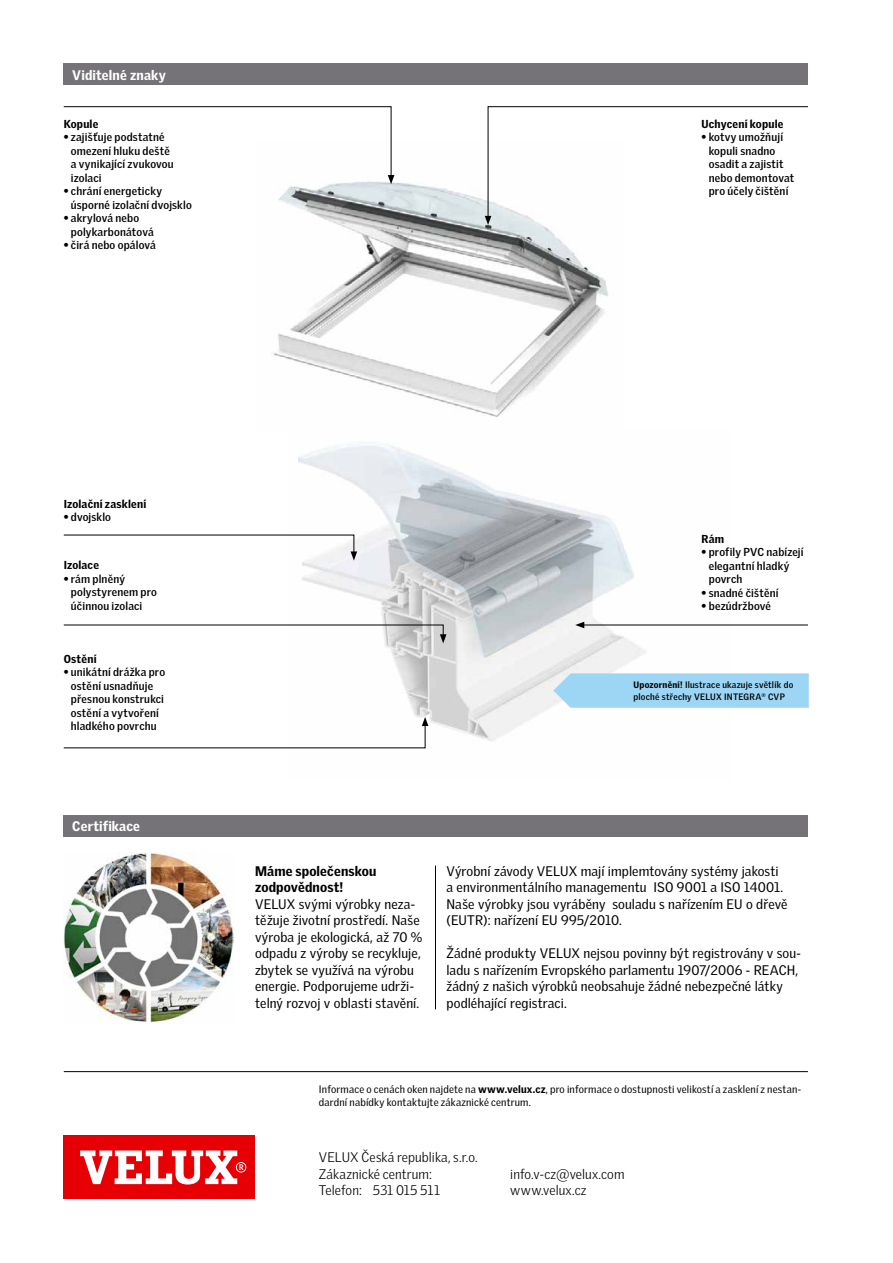
<style>
.page{position:relative;width:893px;height:1263px;background:#fff}
.page>*{position:absolute;margin:0;border:0;box-sizing:border-box;transform-origin:0 0}
.t1{font:13.5px/16.5px "Velux Gothic";letter-spacing:.01em;color:#000}
.t2{font:300 13.5px/16.5px "Velux Gothic";letter-spacing:.01em;color:#000}
.t3{font:900 13.5px/16.5px "Velux Gothic";letter-spacing:.01em;color:#000}
.t4{font:900 13.5px "Velux Gothic";letter-spacing:.01em;color:#fff}
.t5{font:700 11.25px/13.5px "Velux Gothic";letter-spacing:.015em;color:#000}
.t6{font:900 11.25px "Velux Gothic";letter-spacing:.015em;color:#000}
.t7{font:10.5px/13.5px "Velux Gothic";letter-spacing:.02em;color:#000}
.t8{font:700 9px/12px "Velux Gothic";letter-spacing:.02em;color:#000}
.s1{font-weight:900}
</style>
<div class="page">
<div style="left:64px;top:1135px;width:191px;height:64px;background:#e60005"></div>
<svg style="left:80px;top:1150px;width:166px;height:34px"></svg>
<hr style="left:64px;top:1071px;width:744px;height:1px;background:#000">
<img style="left:273px;top:175px;width:336px;height:242px">
<img style="left:288px;top:442px;width:444px;height:307px">
<div style="left:64px;top:64px;width:744px;height:21px;background:#757377"></div>
<svg style="left:485px;top:106px;width:323px;height:119px"></svg>
<svg style="left:63px;top:106px;width:331px;height:78px"></svg>
<svg style="left:63px;top:535px;width:294px;height:25px"></svg>
<svg style="left:63px;top:624px;width:383px;height:19px"></svg>
<hr style="left:582px;top:625px;width:226px;height:1px;background:#000">
<svg style="left:575px;top:622px;width:9px;height:6px"></svg>
<svg style="left:63px;top:717px;width:365px;height:31px"></svg>
<div style="left:64px;top:816px;width:744px;height:21px;background:#757377"></div>
<hr style="left:435px;top:865px;width:1px;height:144px;background:#000">
<img style="left:64px;top:853px;width:170px;height:170px">
<svg style="left:553px;top:673px;width:256px;height:35px;background:#a1d7f5"></svg>
<p class="t4" style="left:72px;top:66px;width:95px">Viditelné znaky</p>
<p class="t6" style="left:64px;top:116px;width:36px">Kopule</p>
<p class="t5" style="left:71px;top:130px;width:104px;text-indent:-7px"><span class="s1">•</span> zajišťuje podstatné omezení hluku deště a vynikající zvukovou izolaci</p>
<p class="t5" style="left:71px;top:184px;width:122px;text-indent:-7px"><span class="s1">•</span> chrání energeticky úsporné izolační dvojsklo</p>
<p class="t5" style="left:71px;top:211px;width:84px;text-indent:-7px"><span class="s1">•</span> akrylová nebo polykarbonátová</p>
<p class="t5" style="left:64px;top:238px;width:94px"><span class="s1">•</span> čirá nebo opálová</p>
<p class="t6" style="left:702px;top:116px;width:83px">Uchycení kopule</p>
<p class="t5" style="left:709px;top:130px;width:87px;text-indent:-7px"><span class="s1">•</span> kotvy umožňují kopuli snadno osadit a zajistit nebo demontovat pro účely čištění</p>
<p class="t6" style="left:64px;top:497px;width:84px">Izolační zasklení</p>
<p class="t5" style="left:64px;top:510px;width:49px"><span class="s1">•</span> dvojsklo</p>
<p class="t6" style="left:64px;top:558px;width:37px">Izolace</p>
<p class="t5" style="left:71px;top:572px;width:88px;text-indent:-7px"><span class="s1">•</span> rám plněný polystyrenem pro účinnou izolaci</p>
<p class="t6" style="left:64px;top:651px;width:34px">Ostění</p>
<p class="t5" style="left:64px;top:665px;width:103px;text-align:center"><span class="s1">•</span> unikátní drážka pro ostění usnadňuje přesnou konstrukci ostění a vytvoření hladkého povrchu</p>
<p class="t4" style="left:72px;top:818px;width:69px">Certifikace</p>
<p class="t6" style="left:702px;top:532px;width:24px">Rám</p>
<p class="t5" style="left:709px;top:545px;width:96px;text-indent:-7px"><span class="s1">•</span> profily PVC nabízejí elegantní hladký povrch</p>
<p class="t5" style="left:702px;top:586px;width:78px"><span class="s1">•</span> snadné čištění</p>
<p class="t5" style="left:702px;top:599px;width:71px"><span class="s1">•</span> bezúdržbové</p>
<p class="t8" style="left:634px;top:679px;width:161px"><span class="s1">Upozornění!</span> Ilustrace ukazuje světlík do ploché střechy VELUX INTEGRA<sup>®</sup> CVP</p>
<p class="t3" style="left:255px;top:863px;width:123px">Máme společenskou zodpovědnost!</p>
<p class="t1" style="left:255px;top:895px;width:169px">VELUX svými výrobky neza&shy;těžuje životní prostředí. Naše výroba je ekologická, až 70 % odpadu z výroby se recykluje, zbytek se využívá na výrobu energie. Podporujeme udrži&shy;telný rozvoj v oblasti stavění.</p>
<p class="t1" style="left:446px;top:863px;width:342px">Výrobní závody VELUX mají implemtovány systémy jakosti a environmentálního managementu ISO 9001 a ISO 14001.<br>Naše výrobky jsou vyráběny souladu s nařízením EU o dřevě (EUTR): nařízení EU 995/2010.</p>
<p class="t1" style="left:446px;top:945px;width:356px">Žádné produkty VELUX nejsou povinny být registrovány v sou&shy;ladu s nařízením Evropského parlamentu 1907/2006 - REACH, žádný z našich výrobků neobsahuje žádné nebezpečné látky podléhající registraci.</p>
<p class="t7" style="left:319px;top:1082px;width:484px">Informace o cenách oken najdete na <span class="s1">www.velux.cz</span>, pro informace o dostupnosti velikostí a zasklení z nestan&shy;dardní nabídky kontaktujte zákaznické centrum.</p>
<p class="t2" style="left:319px;top:1149px;width:160px">VELUX Česká republika, s.r.o.<br>Zákaznické centrum:<br>Telefon: 531 015 511</p>
<p class="t2" style="left:510px;top:1165px;width:116px">info.v-cz@velux.com www.velux.cz</p>
</div>
